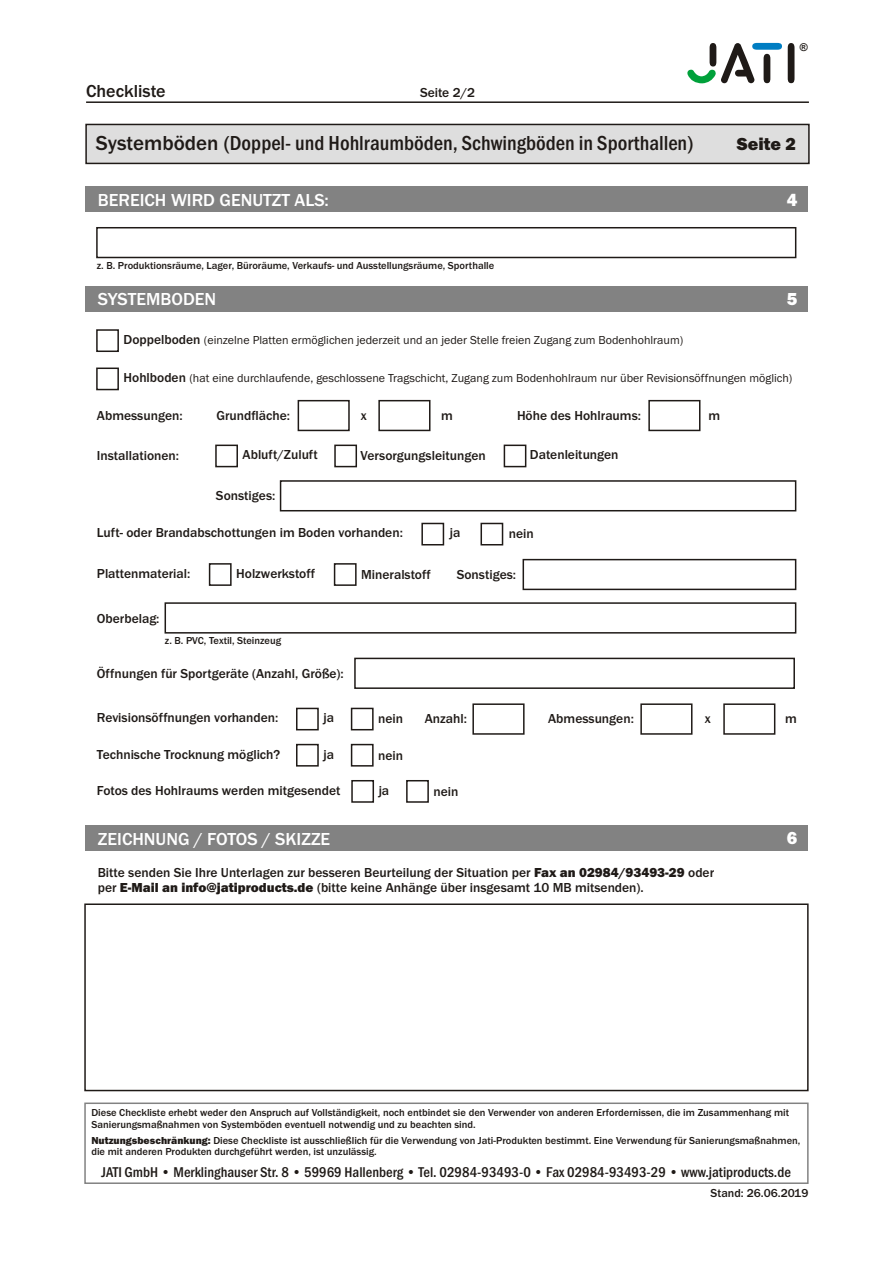
<style>
.page{position:relative;width:894px;height:1263px;background:#fff}
.page>*{position:absolute;margin:0;border:0;box-sizing:border-box;transform-origin:0 0}
.t1{font:21px "Franklin Gothic Medium Cond";color:#1f1a17}
.t2{font:500 18px "Franklin Gothic";color:#fff}
.t3{font:500 18px "Franklin Gothic";color:#1f1a17}
.t4{font:800 18px "Franklin Gothic";color:#1f1a17}
.t5{font:800 18px "Franklin Gothic";color:#fff}
.t6{font:14.7px "Franklin Gothic Medium Cond";color:#1f1a17}
.t7{font:500 13.5px/15.3px "Franklin Gothic";color:#1f1a17}
.t8{font:12px "Franklin Gothic";color:#1f1a17}
.t9{font:500 12px "Franklin Gothic";color:#1f1a17}
.t10{font:700 10.8px "Arial";color:#1f1a17}
.t11{font:500 10.5px/11.9px "Franklin Gothic";color:#1f1a17}
.s1{font-family:"Franklin Gothic";font-weight:500}
.s2{font-weight:500;font-size:13.5px}
.s3{font-weight:800}
</style>
<div class="page">
<hr style="left:86px;top:101px;width:723px;height:2px;background:#1f1a17">
<div style="left:85px;top:124px;width:725px;height:40px;background:#dedede;border:2px solid #1f1a17"></div>
<div style="left:96px;top:329px;width:23px;height:23px;border:2px solid #1f1a17"></div>
<div style="left:504px;top:445px;width:22px;height:22px;border:2px solid #1f1a17"></div>
<div style="left:215px;top:445px;width:23px;height:22px;border:2px solid #1f1a17"></div>
<div style="left:334px;top:445px;width:23px;height:22px;border:2px solid #1f1a17"></div>
<div style="left:209px;top:563px;width:23px;height:23px;border:2px solid #1f1a17"></div>
<div style="left:421px;top:523px;width:23px;height:22px;border:2px solid #1f1a17"></div>
<div style="left:296px;top:708px;width:23px;height:22px;border:2px solid #1f1a17"></div>
<div style="left:296px;top:744px;width:23px;height:23px;border:2px solid #1f1a17"></div>
<div style="left:351px;top:780px;width:23px;height:23px;border:2px solid #1f1a17"></div>
<div style="left:334px;top:563px;width:23px;height:23px;border:2px solid #1f1a17"></div>
<div style="left:481px;top:523px;width:22px;height:22px;border:2px solid #1f1a17"></div>
<div style="left:351px;top:708px;width:23px;height:22px;border:2px solid #1f1a17"></div>
<div style="left:351px;top:744px;width:23px;height:23px;border:2px solid #1f1a17"></div>
<div style="left:406px;top:780px;width:23px;height:23px;border:2px solid #1f1a17"></div>
<div style="left:85px;top:286px;width:723px;height:25px;background:#828282"></div>
<div style="left:96px;top:368px;width:23px;height:22px;border:2px solid #1f1a17"></div>
<div style="left:298px;top:400px;width:52px;height:31px;background:#fff;border:2px solid #1f1a17"></div>
<div style="left:378px;top:400px;width:53px;height:31px;background:#fff;border:2px solid #1f1a17"></div>
<div style="left:648px;top:400px;width:53px;height:31px;background:#fff;border:2px solid #1f1a17"></div>
<div style="left:280px;top:480px;width:516px;height:31px;background:#fff;border:2px solid #1f1a17"></div>
<div style="left:85px;top:187px;width:723px;height:25px;background:#828282"></div>
<div style="left:84px;top:1103px;width:725px;height:81px;border:2px solid #828282"></div>
<div style="left:96px;top:227px;width:700px;height:31px;border:2px solid #1f1a17"></div>
<div style="left:523px;top:559px;width:273px;height:31px;background:#fff;border:2px solid #1f1a17"></div>
<div style="left:165px;top:602px;width:631px;height:32px;background:#fff;border:2px solid #1f1a17"></div>
<div style="left:472px;top:703px;width:53px;height:32px;background:#fff;border:2px solid #1f1a17"></div>
<div style="left:640px;top:703px;width:53px;height:32px;background:#fff;border:2px solid #1f1a17"></div>
<div style="left:723px;top:703px;width:52px;height:32px;background:#fff;border:2px solid #1f1a17"></div>
<div style="left:85px;top:825px;width:723px;height:26px;background:#828282"></div>
<div style="left:84px;top:903px;width:725px;height:188px;border:2px solid #1f1a17"></div>
<div style="left:354px;top:658px;width:441px;height:31px;background:#fff;border:2px solid #1f1a17"></div>
<svg style="left:788px;top:43px;width:7px;height:40px"></svg>
<svg style="left:687px;top:43px;width:95px;height:40px"></svg>
<h2 class="t3" style="left:86px;top:84px;width:81px">Checkliste</h2>
<p class="t7" style="left:420px;top:86px;width:57px">Seite 2/2</p>
<h1 class="t1" style="left:96px;top:136px;width:599px"><span class="s1">Systemböden (</span>Doppel- und Hohlraumböden, Schwingböden in Sporthallen<span class="s1">)</span></h1>
<p class="t10" style="left:800px;top:43px;width:9px">®</p>
<h2 class="t4" style="left:737px;top:138px;width:61px">Seite 2</h2>
<h2 class="t2" style="left:98px;top:193px;width:233px">BEREICH WIRD GENUTZT ALS:</h2>
<h2 class="t5" style="left:787px;top:193px;width:12px">4</h2>
<p class="t11" style="left:97px;top:261px;width:399px">z. B. Produktionsräume, Lager, Büroräume, Verkaufs- und Ausstellungsräume, Sporthalle</p>
<h2 class="t2" style="left:98px;top:293px;width:120px">SYSTEMBODEN</h2>
<h2 class="t5" style="left:787px;top:292px;width:12px">5</h2>
<p class="t8" style="left:124px;top:336px;width:561px"><span class="s2">Doppelboden</span> (einzelne Platten ermöglichen jederzeit und an jeder Stelle freien Zugang zum Bodenhohlraum)</p>
<p class="t8" style="left:124px;top:374px;width:670px"><span class="s2">Hohlboden</span> (hat eine durchlaufende, geschlossene Tragschicht, Zugang zum Bodenhohlraum nur über Revisionsöffnungen möglich)</p>
<p class="t7" style="left:97px;top:409px;width:87px">Abmessungen:</p>
<p class="t7" style="left:216px;top:409px;width:75px">Grundfläche:</p>
<p class="t7" style="left:361px;top:409px;width:7px">x</p>
<p class="t7" style="left:441px;top:409px;width:13px">m</p>
<p class="t7" style="left:517px;top:409px;width:126px">Höhe des Hohlraums:</p>
<p class="t7" style="left:709px;top:409px;width:13px">m</p>
<p class="t7" style="left:97px;top:449px;width:84px">Installationen:</p>
<p class="t7" style="left:216px;top:489px;width:61px">Sonstiges:</p>
<p class="t7" style="left:243px;top:448px;width:77px">Abluft/Zuluft</p>
<p class="t7" style="left:361px;top:449px;width:127px">Versorgungsleitungen</p>
<p class="t7" style="left:530px;top:448px;width:90px">Datenleitungen</p>
<p class="t7" style="left:97px;top:526px;width:308px">Luft- oder Brandabschottungen im Boden vorhanden:</p>
<p class="t7" style="left:97px;top:567px;width:95px">Plattenmaterial:</p>
<p class="t7" style="left:97px;top:611px;width:64px">Oberbelag:</p>
<p class="t7" style="left:236px;top:567px;width:80px">Holzwerkstoff</p>
<p class="t11" style="left:165px;top:635px;width:118px">z. B. PVC, Textil, Steinzeug</p>
<p class="t7" style="left:97px;top:667px;width:248px">Öffnungen für Sportgeräte (Anzahl, Größe):</p>
<p class="t7" style="left:361px;top:568px;width:71px">Mineralstoff</p>
<p class="t7" style="left:450px;top:526px;width:12px">ja</p>
<p class="t7" style="left:509px;top:527px;width:27px">nein</p>
<p class="t7" style="left:457px;top:568px;width:61px">Sonstiges:</p>
<p class="t7" style="left:97px;top:711px;width:183px">Revisionsöffnungen vorhanden:</p>
<p class="t7" style="left:97px;top:748px;width:185px">Technische Trocknung möglich?</p>
<p class="t7" style="left:97px;top:784px;width:245px">Fotos des Hohlraums werden mitgesendet</p>
<p class="t7" style="left:323px;top:711px;width:12px">ja</p>
<p class="t7" style="left:323px;top:748px;width:12px">ja</p>
<p class="t7" style="left:378px;top:712px;width:27px">nein</p>
<p class="t7" style="left:378px;top:748px;width:27px">nein</p>
<p class="t7" style="left:379px;top:784px;width:12px">ja</p>
<p class="t7" style="left:425px;top:712px;width:44px">Anzahl:</p>
<p class="t7" style="left:548px;top:712px;width:87px">Abmessungen:</p>
<p class="t7" style="left:705px;top:712px;width:7px">x</p>
<p class="t7" style="left:785px;top:712px;width:13px">m</p>
<p class="t7" style="left:433px;top:785px;width:27px">nein</p>
<h2 class="t2" style="left:98px;top:832px;width:234px">ZEICHNUNG / FOTOS / SKIZZE</h2>
<h2 class="t5" style="left:787px;top:832px;width:12px">6</h2>
<p class="t7" style="left:98px;top:866px;width:618px">Bitte senden Sie Ihre Unterlagen zur besseren Beurteilung der Situation per <span class="s3">Fax an 02984/93493-29</span> oder per <span class="s3">E-Mail an info@jatiproducts.de</span> (bitte keine Anhänge über insgesamt 10 MB mitsenden).</p>
<p class="t11" style="left:91px;top:1108px;width:699px">Diese Checkliste erhebt weder den Anspruch auf Vollständigkeit, noch entbindet sie den Verwender von anderen Erfordernissen, die im Zusammenhang mit<br>Sanierungsmaßnahmen von Systemböden eventuell notwendig und zu beachten sind.</p>
<p class="t11" style="left:91px;top:1135px;width:711px"><span class="s3">Nutzungsbeschränkung:</span> Diese Checkliste ist ausschließlich für die Verwendung von Jati-Produkten bestimmt. Eine Verwendung für Sanierungsmaßnahmen, die mit anderen Produkten durchgeführt werden, ist unzulässig.</p>
<p class="t6" style="left:102px;top:1167px;width:691px">JATI GmbH • Merklinghauser Str. 8 • 59969 Hallenberg • Tel. 02984-93493-0 • Fax 02984-93493-29 • www.jatiproducts.de</p>
<p class="t9" style="left:711px;top:1189px;width:99px">Stand: 26.06.2019</p>
</div>
